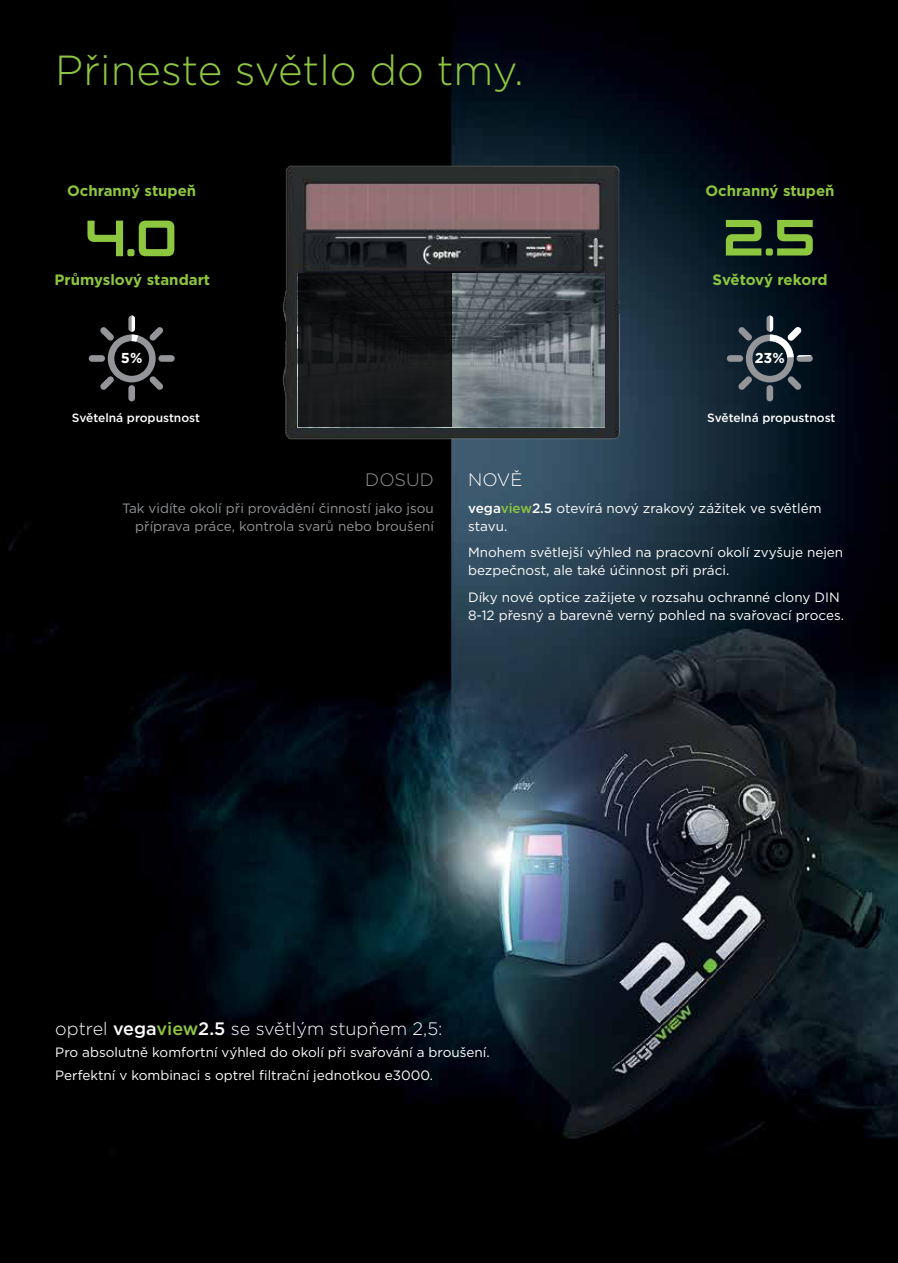
<style>
.page{position:relative;width:898px;height:1263px;background:#fff}
.page>*{position:absolute;margin:0;border:0;box-sizing:border-box;transform-origin:0 0}
.t1{font:300 42px "Gotham";color:#8dc63f}
.t2{font:300 18px "Gotham";color:#fff}
.t3{font:300 18px "Gotham";color:#939598}
.t4{font:700 15px "Gotham";color:#8dc63f}
.t5{font:700 14.4px "Gotham";color:#fff}
.t6{font:13.5px/18px "Gotham";color:#fff}
.t7{font:13.5px/18px "Gotham";color:#939598;text-align:right}
.t8{font:500 12px "Gotham";color:#fff}
.t9{font:700 9.6px "Gotham";color:#fff}
.s1{font-weight:500}
.s2{font-weight:500;color:#8dc63f}
</style>
<div class="page">
<img style="left:0;top:0;width:897px;height:1263px">
<hr style="left:897px;top:801px;width:1px;height:462px;background:#8dc63f">
<img style="left:277px;top:161px;width:346px;height:281px">
<div style="left:298px;top:274px;width:153px;height:153px;background:#151718"></div>
<svg style="left:451px;top:274px;width:153px;height:153px"></svg>
<svg style="left:725px;top:220px;width:36px;height:36px"></svg>
<div style="left:765px;top:248px;width:7px;height:8px;background:#8dc63f;border-radius:2px"></div>
<svg style="left:776px;top:220px;width:36px;height:36px"></svg>
<svg style="left:87px;top:221px;width:36px;height:35px"></svg>
<div style="left:127px;top:249px;width:7px;height:7px;background:#8dc63f;border-radius:2px"></div>
<svg style="left:139px;top:221px;width:35px;height:35px"></svg>
<svg style="left:89px;top:315px;width:86px;height:86px"></svg>
<svg style="left:726px;top:315px;width:86px;height:86px"></svg>
<h1 class="t1" style="left:55px;top:43px;width:469px">Přineste světlo do tmy.</h1>
<p class="t4" style="left:67px;top:181px;width:131px">Ochranný stupeň</p>
<p class="t4" style="left:705px;top:181px;width:131px">Ochranný stupeň</p>
<p class="t4" style="left:54px;top:270px;width:157px">Průmyslový standart</p>
<p class="t5" style="left:121px;top:348px;width:23px">5%</p>
<p class="t4" style="left:712px;top:270px;width:116px">Světový rekord</p>
<p class="t5" style="left:754px;top:348px;width:32px">23%</p>
<p class="t8" style="left:72px;top:410px;width:130px">Světelná propustnost</p>
<p class="t8" style="left:707px;top:410px;width:130px">Světelná propustnost</p>
<p class="t9" style="left:83px;top:410px;width:99px">Lichtdurchlässigkeit</p>
<p class="t9" style="left:720px;top:410px;width:99px">Lichtdurchlässigkeit</p>
<h2 class="t3" style="left:365px;top:469px;width:70px">DOSUD</h2>
<p class="t7" style="left:122px;top:499px;width:313px">Tak vidíte okolí při provádění činností jako jsou příprava práce, kontrola svarů nebo broušení</p>
<h2 class="t2" style="left:468px;top:469px;width:56px">NOVĚ</h2>
<p class="t6" style="left:468px;top:499px;width:355px"><span class="s1">vega</span><span class="s2">view</span><span class="s1">2.5</span> otevírá nový zrakový zážitek ve světlém stavu.</p>
<p class="t6" style="left:468px;top:543px;width:376px">Mnohem světlejší výhled na pracovní okolí zvyšuje nejen bezpečnost, ale také účinnost při práci.</p>
<p class="t6" style="left:468px;top:588px;width:377px">Díky nové optice zažijete v rozsahu ochranné clony DIN<br>8-12 přesný a barevně verný pohled na svařovací proces.</p>
<h2 class="t2" style="left:55px;top:1017px;width:388px">optrel <span class="s1">vega</span><span class="s2">view</span><span class="s1">2.5</span> se světlým stupňem 2,5:</h2>
<p class="t6" style="left:55px;top:1041px;width:436px;line-height:22.2px">Pro absolutně komfortní výhled do okolí při svařování a broušení.<br>Perfektní v kombinaci s optrel filtrační jednotkou e3000.</p>
</div>
